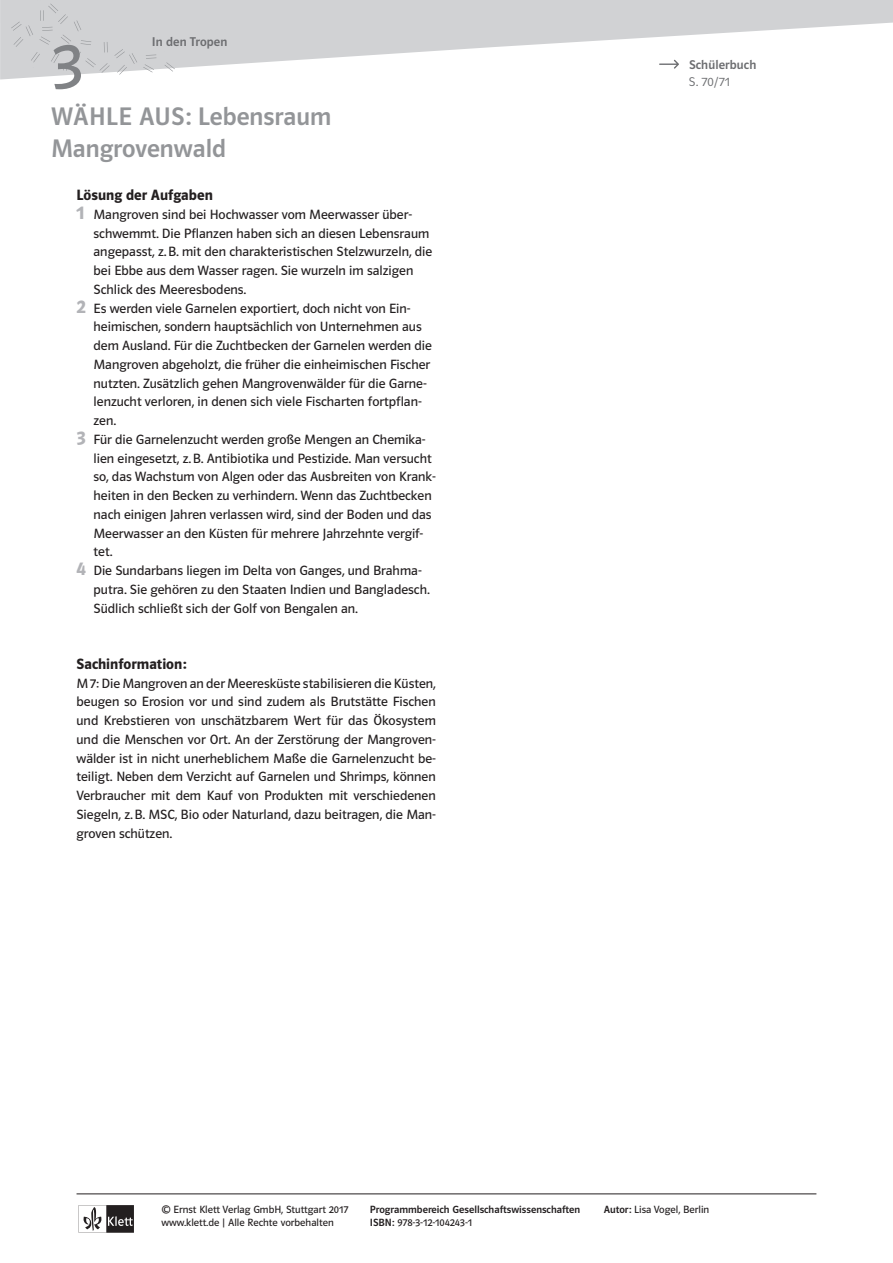
<style>
.page{position:relative;width:893px;height:1263px;background:#fff}
.page>*{position:absolute;margin:0;border:0;box-sizing:border-box;transform-origin:0 0}
.t1{font:67.5px "Polo 22 K Buch";color:#808285}
.t2{font:25.5px/31.5px "Polo ST11 K Krftg";color:#939598}
.t3{font:15px "Polo ST11 K Hfett";color:#231f20}
.t4{font:13.5px/18.8px "Polo ST11 K Buch";color:#231f20;text-align:justify}
.t5{font:12.75px "Polo ST11 K Krftg";letter-spacing:.01em;color:#6c6d70}
.t6{font:12.75px "Polo ST11 K Leicht";color:#6c6d70}
.t7{font:10.5px/12.8px "Polo ST11 K Buch";color:#231f20}
.t8{font:10.5px "Polo ST11 K Krftg";color:#231f20}
.s1{font-family:"Polo ST11 K Hfett";font-size:19.5px;color:#b2b3b7}
.s2{font-family:"Polo ST11 K Krftg"}
</style>
<div class="page">
<svg style="left:1px;top:0;width:892px;height:80px;fill:#d1d2d4"></svg>
<svg style="left:0;top:0;width:1px;height:80px"></svg>
<svg style="left:11px;top:2px;width:145px;height:78px;background:#d2d3d5"></svg>
<svg style="left:162px;top:42px;width:8px;height:11px"></svg>
<svg style="left:165px;top:62px;width:10px;height:10px"></svg>
<svg style="left:659px;top:60px;width:20px;height:9px"></svg>
<svg style="left:79px;top:1205px;width:55px;height:28px"></svg>
<hr style="left:77px;top:1193px;width:739px;height:1px;background:#231f20">
<h1 class="t1" style="left:51px;top:29px;width:33px">3</h1>
<p class="t5" style="left:152px;top:35px;width:77px">In den Tropen</p>
<h2 class="t2" style="left:51px;top:101px;width:282px">WÄHLE AUS: Lebensraum<br>Mangrovenwald</h2>
<p class="t3" style="left:77px;top:187px;width:138px">Lösung der Aufgaben</p>
<p class="t4" style="left:77px;top:205px;width:337px"><span class="s1">1</span> Mangroven sind bei Hochwasser vom Meerwasser über-</p>
<p class="t4" style="left:94px;top:224px;width:337px">schwemmt. Die Pflanzen haben sich an diesen Lebensraum</p>
<p class="t4" style="left:94px;top:243px;width:340px">angepasst, z.B. mit den charakteristischen Stelzwurzeln, die</p>
<p class="t4" style="left:94px;top:261px;width:321px">bei Ebbe aus dem Wasser ragen. Sie wurzeln im salzigen</p>
<p class="t4" style="left:94px;top:280px;width:154px">Schlick des Meeresbodens.</p>
<p class="t4" style="left:77px;top:299px;width:335px"><span class="s1">2</span> Es werden viele Garnelen exportiert, doch nicht von Ein-</p>
<p class="t4" style="left:94px;top:318px;width:330px">heimischen, sondern hauptsächlich von Unternehmen aus</p>
<p class="t4" style="left:94px;top:336px;width:340px">dem Ausland. Für die Zuchtbecken der Garnelen werden die</p>
<p class="t4" style="left:94px;top:355px;width:338px">Mangroven abgeholzt, die früher die einheimischen Fischer</p>
<p class="t4" style="left:94px;top:374px;width:335px">nutzten. Zusätzlich gehen Mangrovenwälder für die Garne-</p>
<p class="t4" style="left:94px;top:393px;width:330px">lenzucht verloren, in denen sich viele Fischarten fortpflan-</p>
<p class="t4" style="left:94px;top:411px;width:24px">zen.</p>
<p class="t4" style="left:77px;top:430px;width:350px"><span class="s1">3</span> Für die Garnelenzucht werden große Mengen an Chemika-</p>
<p class="t4" style="left:94px;top:449px;width:340px">lien eingesetzt, z.B. Antibiotika und Pestizide. Man versucht</p>
<p class="t4" style="left:94px;top:468px;width:344px">so, das Wachstum von Algen oder das Ausbreiten von Krank-</p>
<p class="t4" style="left:94px;top:486px;width:340px">heiten in den Becken zu verhindern. Wenn das Zuchtbecken</p>
<p class="t4" style="left:94px;top:505px;width:340px">nach einigen Jahren verlassen wird, sind der Boden und das</p>
<p class="t4" style="left:94px;top:524px;width:331px">Meerwasser an den Küsten für mehrere Jahrzehnte vergif-</p>
<p class="t4" style="left:94px;top:543px;width:20px">tet.</p>
<p class="t4" style="left:77px;top:561px;width:346px"><span class="s1">4</span> Die Sundarbans liegen im Delta von Ganges, und Brahma-</p>
<p class="t4" style="left:94px;top:580px;width:338px">putra. Sie gehören zu den Staaten Indien und Bangladesch.</p>
<p class="t4" style="left:94px;top:599px;width:266px">Südlich schließt sich der Golf von Bengalen an.</p>
<p class="t3" style="left:77px;top:655px;width:112px">Sachinformation:</p>
<p class="t4" style="left:76px;top:674px;width:361px">M7: Die Mangroven an der Meeresküste stabilisieren die Küsten, beugen so Erosion vor und sind zudem als Brutstätte Fischen und Krebstieren von unschätzbarem Wert für das Ökosystem und die Menschen vor Ort. An der Zerstörung der Mangroven&shy;wälder ist in nicht unerheblichem Maße die Garnelenzucht be&shy;teiligt. Neben dem Verzicht auf Garnelen und Shrimps, können Verbraucher mit dem Kauf von Produkten mit verschiedenen Siegeln, z.B. MSC, Bio oder Naturland, dazu beitragen, die Man&shy;groven schützen.</p>
<p class="t5" style="left:689px;top:57px;width:69px">Schülerbuch</p>
<p class="t6" style="left:689px;top:75px;width:43px">S. 70/71</p>
<p class="t7" style="left:162px;top:1203px;width:188px">© Ernst Klett Verlag GmbH, Stuttgart 2017 www.klett.de | Alle Rechte vorbehalten</p>
<p class="t7" style="left:604px;top:1203px;width:107px"><span class="s2">Autor:</span> Lisa Vogel, Berlin</p>
<p class="t8" style="left:370px;top:1203px;width:212px">Programmbereich Gesellschaftswissenschaften</p>
<p class="t7" style="left:370px;top:1216px;width:104px"><span class="s2">ISBN:</span> 978-3-12-104243-1</p>
</div>
